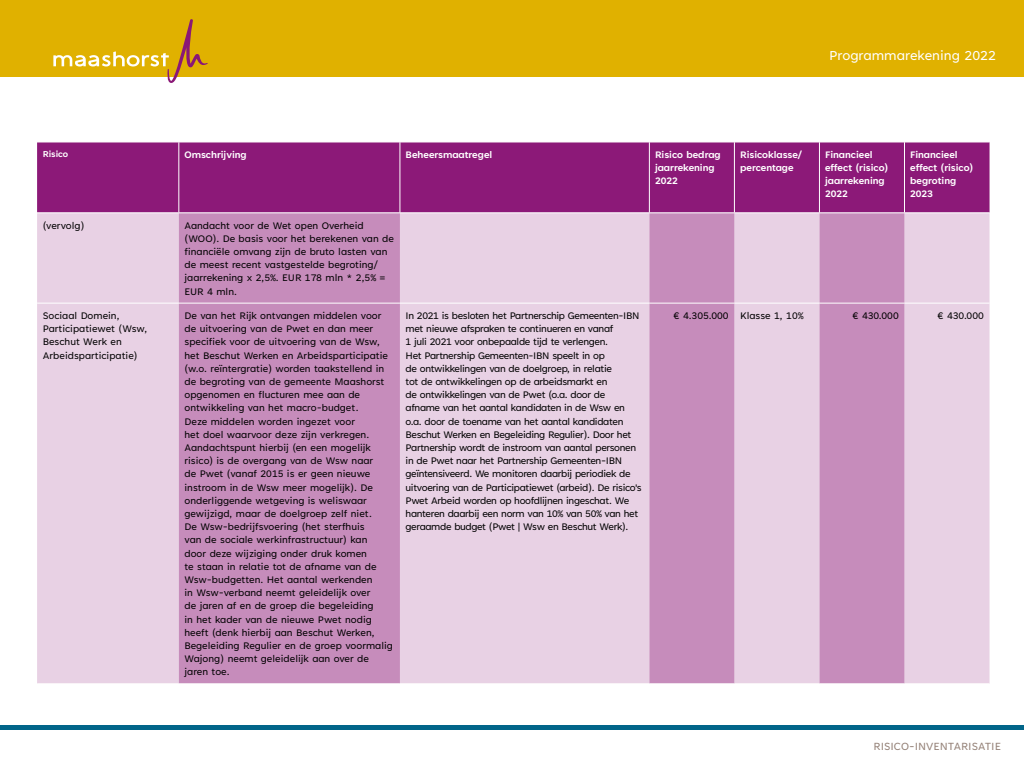
<style>
.page{position:relative;width:1024px;height:768px;background:#fff}
.page>*{position:absolute;margin:0;border:0;box-sizing:border-box;transform-origin:0 0}
.t1{font:15px "Tenorite";color:#fff}
.t2{font:12px "Tenorite";color:#948177}
.t3{font:11px/13.2px "Tenorite";color:#000}
.t4{font:11px/13.2px "Tenorite";letter-spacing:-.03em;color:#000}
.t5{font:700 10.9px/13.1px "Tenorite";color:#fff}
.t6{font:700 9.9px "Tenorite";color:#fff}
</style>
<div class="page">
<div style="left:0;top:0;width:1024px;height:77px;background:#e0b100"></div>
<svg style="left:53px;top:19px;width:155px;height:64px"></svg>
<hr style="left:0;top:726px;width:1024px;height:4px;background:#016589">
<div style="left:37px;top:143px;width:953px;height:70px;background:#8c1978"></div>
<div style="left:37px;top:214px;width:953px;height:470px;background:#e8d1e4"></div>
<svg style="left:179px;top:214px;width:726px;height:470px;background:#d5acce"></svg>
<hr style="left:37px;top:303px;width:142px;height:1px;background:#fff">
<hr style="left:179px;top:303px;width:221px;height:1px;background:#fff">
<hr style="left:400px;top:303px;width:249px;height:1px;background:#fff">
<hr style="left:649px;top:303px;width:85px;height:1px;background:#fff">
<hr style="left:734px;top:303px;width:85px;height:1px;background:#fff">
<hr style="left:819px;top:303px;width:86px;height:1px;background:#fff">
<hr style="left:905px;top:303px;width:85px;height:1px;background:#fff">
<hr style="left:179px;top:142px;width:1px;height:71px;background:#fff">
<hr style="left:400px;top:142px;width:1px;height:71px;background:#fff">
<hr style="left:649px;top:142px;width:1px;height:71px;background:#fff">
<hr style="left:734px;top:142px;width:1px;height:71px;background:#fff">
<hr style="left:819px;top:142px;width:1px;height:71px;background:#fff">
<hr style="left:904px;top:142px;width:1px;height:71px;background:#fff">
<h1 class="t1" style="left:829px;top:48px;width:168px">Programmarekening 2022</h1>
<p class="t6" style="left:43px;top:149px;width:27px">Risico</p>
<p class="t5" style="left:185px;top:148px;width:64px">Omschrijving</p>
<p class="t5" style="left:406px;top:148px;width:88px">Beheersmaatregel</p>
<p class="t5" style="left:655px;top:148px;width:67px">Risico bedrag jaarrekening<br>2022</p>
<p class="t5" style="left:740px;top:148px;width:63px">Risicoklasse/ percentage</p>
<p class="t5" style="left:825px;top:148px;width:65px">Financieel effect (risico) jaarrekening<br>2022</p>
<p class="t5" style="left:910px;top:148px;width:65px">Financieel effect (risico) begroting<br>2023</p>
<p class="t3" style="left:43px;top:219px;width:43px">(vervolg)</p>
<p class="t3" style="left:185px;top:219px;width:211px">Aandacht voor de Wet open Overheid (WOO). De basis voor het berekenen van de financiële omvang zijn de bruto lasten van de meest recent vastgestelde begroting/ jaarrekening x 2,5%. EUR 178 mln * 2,5% = EUR 4 mln.</p>
<p class="t3" style="left:43px;top:310px;width:106px">Sociaal Domein,<br>Participatiewet (Wsw,<br>Beschut Werk en<br>Arbeidsparticipatie)</p>
<p class="t3" style="left:185px;top:310px;width:210px">De van het Rijk ontvangen middelen voor de uitvoering van de Pwet en dan meer specifiek voor de uitvoering van de Wsw, het Beschut Werken en Arbeidsparticipatie (w.o. reïntergratie) worden taakstellend in de begroting van de gemeente Maashorst opgenomen en flucturen mee aan de ontwikkeling van het macro-budget.<br>Deze middelen worden ingezet voor<br>het doel waarvoor deze zijn verkregen.<br>Aandachtspunt hierbij (en een mogelijk risico) is de overgang van de Wsw naar<br>de Pwet (vanaf 2015 is er geen nieuwe instroom in de Wsw meer mogelijk). De onderliggende wetgeving is weliswaar gewijzigd, maar de doelgroep zelf niet.<br>De Wsw-bedrijfsvoering (het sterfhuis<br>van de sociale werkinfrastructuur) kan<br>door deze wijziging onder druk komen<br>te staan in relatie tot de afname van de Wsw-budgetten. Het aantal werkenden<br>in Wsw-verband neemt geleidelijk over<br>de jaren af en de groep die begeleiding<br>in het kader van de nieuwe Pwet nodig heeft (denk hierbij aan Beschut Werken, Begeleiding Regulier en de groep voormalig Wajong) neemt geleidelijk aan over de jaren toe.</p>
<p class="t4" style="left:406px;top:310px;width:238px">In 2021 is besloten het Partnerschip Gemeenten-IBN met nieuwe afspraken te continueren en vanaf<br>1 juli 2021 voor onbepaalde tijd te verlengen.<br>Het Partnership Gemeenten-IBN speelt in op<br>de ontwikkelingen van de doelgroep, in relatie<br>tot de ontwikkelingen op de arbeidsmarkt en<br>de ontwikkelingen van de Pwet (o.a. door de afname van het aantal kandidaten in de Wsw en o.a. door de toename van het aantal kandidaten Beschut Werken en Begeleiding Regulier). Door het Partnership wordt de instroom van aantal personen in de Pwet naar het Partnership Gemeenten-IBN geïntensiveerd. We monitoren daarbij periodiek de uitvoering van de Participatiewet (arbeid). De risico's Pwet Arbeid worden op hoofdlijnen ingeschat. We hanteren daarbij een norm van 10% van 50% van het geraamde budget (Pwet | Wsw en Beschut Werk).</p>
<p class="t3" style="left:673px;top:310px;width:132px">€ 4.305.000 Klasse 1, 10%</p>
<p class="t3" style="left:852px;top:310px;width:48px">€ 430.000</p>
<p class="t3" style="left:937px;top:310px;width:48px">€ 430.000</p>
<p class="t2" style="left:874px;top:740px;width:129px">RISICO-INVENTARISATIE</p>
</div>
